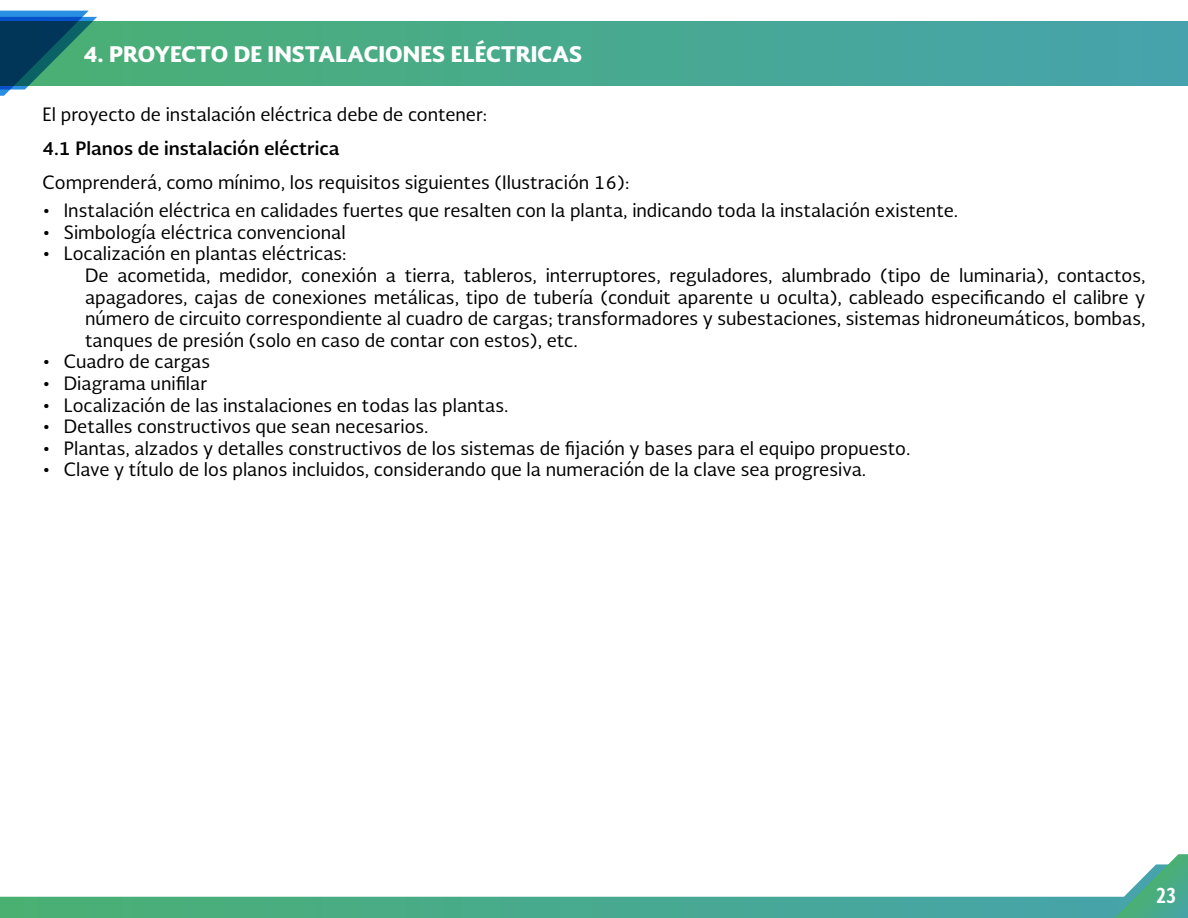
<style>
.page{position:relative;width:1188px;height:918px;background:#fff}
.page>*{position:absolute;margin:0;border:0;box-sizing:border-box;transform-origin:0 0}
.t1{font:900 21px "Soberana Sans";color:#fff}
.t2{font:700 21px "Soberana Sans Condensed";color:#fff}
.t3{font:18px/21.6px "Soberana Sans";color:#000}
.t4{font:700 18px "Soberana Sans";color:#000}
</style>
<div class="page">
<div style="left:0;top:22px;width:1188px;height:63px;background:linear-gradient(to right,#4ab071,#46a3ad)"></div>
<svg style="left:0;top:11px;width:97px;height:85px;background:#367c84"></svg>
<svg style="left:0;top:896px;width:1115px;height:22px;background:#4eac91"></svg>
<svg style="left:1115px;top:854px;width:73px;height:64px"></svg>
<p class="t1" style="left:84px;top:39px;width:500px">4. PROYECTO DE INSTALACIONES ELÉCTRICAS</p>
<p class="t3" style="left:43px;top:103px;width:446px">El proyecto de instalación eléctrica debe de contener:</p>
<p class="t4" style="left:43px;top:136px;width:299px">4.1 Planos de instalación eléctrica</p>
<p class="t3" style="left:43px;top:171px;width:588px">Comprenderá, como mínimo, los requisitos siguientes (Ilustración 16):</p>
<p class="t3" style="left:43px;top:199px;width:917px">• Instalación eléctrica en calidades fuertes que resalten con la planta, indicando toda la instalación existente.</p>
<p class="t3" style="left:43px;top:221px;width:305px">• Simbología eléctrica convencional</p>
<p class="t3" style="left:85px;top:242px;width:1062px;text-indent:-43px">• Localización en plantas eléctricas:<br>De acometida, medidor, conexión a tierra, tableros, interruptores, reguladores, alumbrado (tipo de luminaria), contactos, apagadores, cajas de conexiones metálicas, tipo de tubería (conduit aparente u oculta), cableado especificando el calibre y número de circuito correspondiente al cuadro de cargas; transformadores y subestaciones, sistemas hidroneumáticos, bombas, tanques de presión (solo en caso de contar con estos), etc.</p>
<p class="t3" style="left:43px;top:350px;width:169px">• Cuadro de cargas</p>
<p class="t3" style="left:43px;top:372px;width:166px">• Diagrama unifilar</p>
<p class="t3" style="left:43px;top:394px;width:467px">• Localización de las instalaciones en todas las plantas.</p>
<p class="t3" style="left:43px;top:415px;width:388px">• Detalles constructivos que sean necesarios.</p>
<p class="t3" style="left:43px;top:437px;width:869px">• Plantas, alzados y detalles constructivos de los sistemas de fijación y bases para el equipo propuesto.</p>
<p class="t3" style="left:43px;top:458px;width:825px">• Clave y título de los planos incluidos, considerando que la numeración de la clave sea progresiva.</p>
<p class="t2" style="left:1156px;top:881px;width:21px">23</p>
</div>
